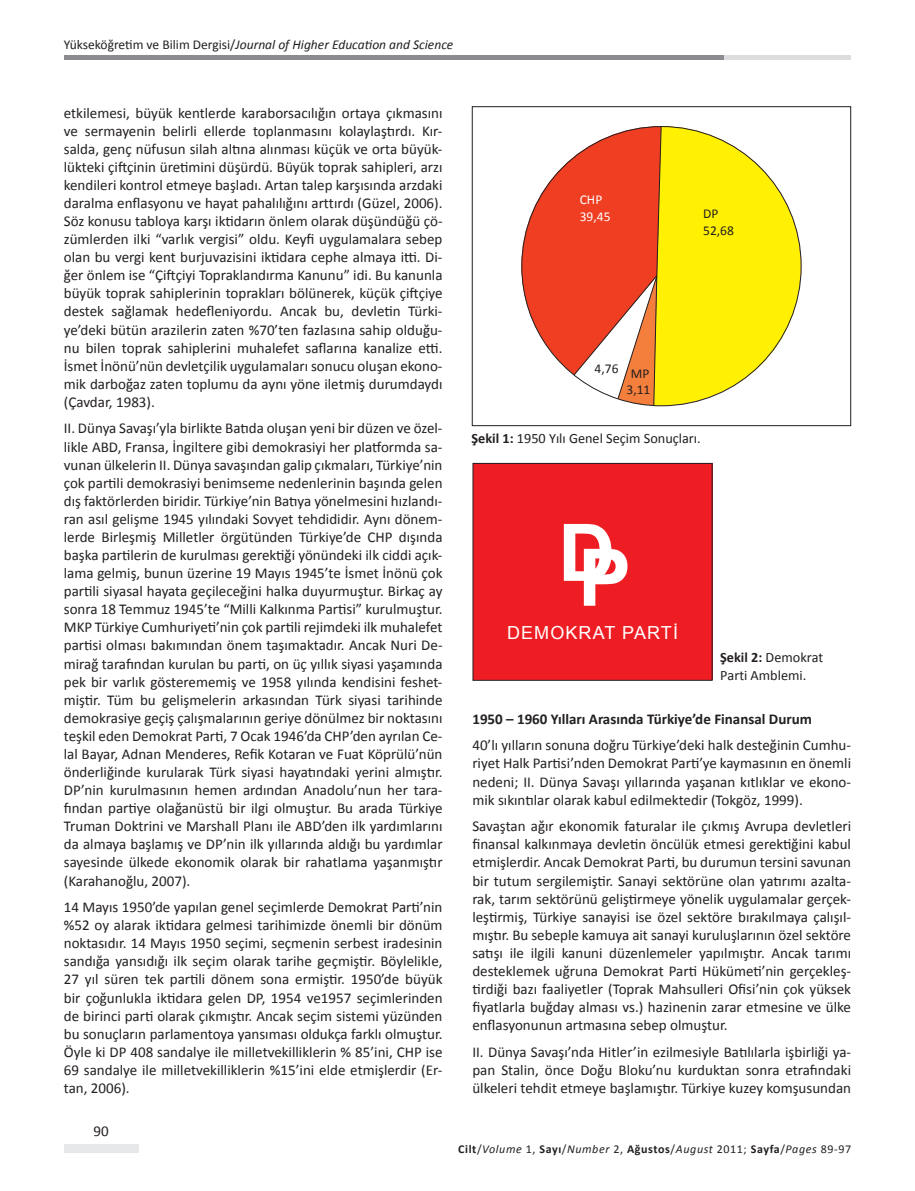
<style>
.page{position:relative;width:915px;height:1191px;background:#fff}
.page>*{position:absolute;margin:0;border:0;box-sizing:border-box;transform-origin:0 0}
.t1{font:700 79.5px "Arial";color:#fff}
.t2{font:18px "Arial";letter-spacing:.06em;color:#fff}
.t3{font:15px/18px "Calibri";color:#231f20;text-align:justify}
.t4{font:14.25px/18.8px "Calibri";color:#231f20}
.t5{font:italic 13.5px "Calibri";color:#231f20}
.t6{font:13.5px/16.5px "Calibri";color:#231f20}
.t7{font:13.5px/16.5px "Calibri";color:#fff}
.t8{font:italic 12px "Calibri";letter-spacing:.05em;color:#231f20}
.s1{font-style:normal}
.s2{font-weight:700}
.s3{font-weight:700;font-style:normal}
</style>
<div class="page">
<div style="left:719px;top:55px;width:131px;height:5px;background:#dcdddf"></div>
<div style="left:64px;top:55px;width:659px;height:5px;background:#8a8c8f"></div>
<div style="left:64px;top:1144px;width:74px;height:8px;background:#e6e7e9"></div>
<div style="left:471px;top:106px;width:379px;height:320px;border:1px solid #231f20"></div>
<svg style="left:521px;top:160px;width:280px;height:212px"></svg>
<svg style="left:570px;top:126px;width:230px;height:280px"></svg>
<div style="left:473px;top:463px;width:239px;height:217px;background:#ee1d23"></div>
<p class="t5" style="left:64px;top:37px;width:391px"><span class="s1">Yükseköğretim ve Bilim Dergisi/</span>Journal of Higher Education and Science</p>
<p class="t3" style="left:64px;top:103px;width:380px">etkilemesi, büyük kentlerde karaborsacılığın ortaya çıkmasını ve sermayenin belirli ellerde toplanmasını kolaylaştırdı. Kır&shy;salda, genç nüfusun silah altına alınması küçük ve orta büyük&shy;lükteki çiftçinin üretimini düşürdü. Büyük toprak sahipleri, arzı kendileri kontrol etmeye başladı. Artan talep karşısında arzdaki daralma enflasyonu ve hayat pahalılığını arttırdı (Güzel, 2006).<br>Söz konusu tabloya karşı iktidarın önlem olarak düşündüğü çö&shy;zümlerden ilki “varlık vergisi” oldu. Keyfi uygulamalara sebep olan bu vergi kent burjuvazisini iktidara cephe almaya itti. Di&shy;ğer önlem ise “Çiftçiyi Topraklandırma Kanunu” idi. Bu kanunla büyük toprak sahiplerinin toprakları bölünerek, küçük çiftçiye destek sağlamak hedefleniyordu. Ancak bu, devletin Türki&shy;ye’deki bütün arazilerin zaten %70’ten fazlasına sahip olduğu&shy;nu bilen toprak sahiplerini muhalefet saflarına kanalize etti.<br>İsmet İnönü’nün devletçilik uygulamaları sonucu oluşan ekono&shy;mik darboğaz zaten toplumu da aynı yöne iletmiş durumdaydı (Çavdar, 1983).</p>
<p class="t3" style="left:64px;top:419px;width:380px">II. Dünya Savaşı’yla birlikte Batıda oluşan yeni bir düzen ve özel&shy;likle ABD, Fransa, İngiltere gibi demokrasiyi her platformda sa&shy;vunan ülkelerin II. Dünya savaşından galip çıkmaları, Türkiye’nin çok partili demokrasiyi benimseme nedenlerinin başında gelen dış faktörlerden biridir. Türkiye’nin Batıya yönelmesini hızlandı&shy;ran asıl gelişme 1945 yılındaki Sovyet tehdididir. Aynı dönem&shy;lerde Birleşmiş Milletler örgütünden Türkiye’de CHP dışında başka partilerin de kurulması gerektiği yönündeki ilk ciddi açık&shy;lama gelmiş, bunun üzerine 19 Mayıs 1945’te İsmet İnönü çok partili siyasal hayata geçileceğini halka duyurmuştur. Birkaç ay sonra 18 Temmuz 1945’te “Milli Kalkınma Partisi” kurulmuştur.<br>MKP Türkiye Cumhuriyeti’nin çok partili rejimdeki ilk muhalefet partisi olması bakımından önem taşımaktadır. Ancak Nuri De&shy;mirağ tarafından kurulan bu parti, on üç yıllık siyasi yaşamında pek bir varlık gösterememiş ve 1958 yılında kendisini feshet&shy;miştir. Tüm bu gelişmelerin arkasından Türk siyasi tarihinde demokrasiye geçiş çalışmalarının geriye dönülmez bir noktasını teşkil eden Demokrat Parti, 7 Ocak 1946’da CHP’den ayrılan Ce&shy;lal Bayar, Adnan Menderes, Refik Kotaran ve Fuat Köprülü’nün önderliğinde kurularak Türk siyasi hayatındaki yerini almıştır.<br>DP’nin kurulmasının hemen ardından Anadolu’nun her tara&shy;fından partiye olağanüstü bir ilgi olmuştur. Bu arada Türkiye Truman Doktrini ve Marshall Planı ile ABD’den ilk yardımlarını da almaya başlamış ve DP’nin ilk yıllarında aldığı bu yardımlar sayesinde ülkede ekonomik olarak bir rahatlama yaşanmıştır (Karahanoğlu, 2007).</p>
<p class="t3" style="left:64px;top:897px;width:380px">14 Mayıs 1950’de yapılan genel seçimlerde Demokrat Parti’nin %52 oy alarak iktidara gelmesi tarihimizde önemli bir dönüm noktasıdır. 14 Mayıs 1950 seçimi, seçmenin serbest iradesinin sandığa yansıdığı ilk seçim olarak tarihe geçmiştir. Böylelikle, 27 yıl süren tek partili dönem sona ermiştir. 1950’de büyük bir çoğunlukla iktidara gelen DP, 1954 ve1957 seçimlerinden de birinci parti olarak çıkmıştır. Ancak seçim sistemi yüzünden bu sonuçların parlamentoya yansıması oldukça farklı olmuştur.<br>Öyle ki DP 408 sandalye ile milletvekilliklerin % 85’ini, CHP ise 69 sandalye ile milletvekilliklerin %15’ini elde etmişlerdir (Er&shy;tan, 2006).</p>
<p class="t3" style="left:93px;top:1121px;width:17px">90</p>
<p class="t7" style="left:579px;top:191px;width:32px">CHP<br>39,45</p>
<p class="t6" style="left:594px;top:358px;width:57px;line-height:20.7px;text-align:right">4,76 MP<br>3,11</p>
<p class="t6" style="left:703px;top:205px;width:32px">DP<br>52,68</p>
<p class="t4" style="left:471px;top:428px;width:231px"><span class="s2">Şekil 1:</span> 1950 Yılı Genel Seçim Sonuçları.</p>
<p class="t1" style="left:558px;top:512px;width:74px">Dp</p>
<p class="t2" style="left:507px;top:620px;width:172px">DEMOKRAT PARTİ</p>
<p class="t4" style="left:720px;top:647px;width:105px"><span class="s2">Şekil 2:</span> Demokrat<br>Parti Amblemi.</p>
<p class="t3" style="left:472px;top:705px;width:380px;line-height:26.5px"><span class="s2">1950 – 1960 Yılları Arasında Türkiye’de Finansal Durum<br></span>40’lı yılların sonuna doğru Türkiye’deki halk desteğinin Cumhu-</p>
<p class="t3" style="left:472px;top:753px;width:380px">riyet Halk Partisi’nden Demokrat Parti’ye kaymasının en önemli nedeni; II. Dünya Savaşı yıllarında yaşanan kıtlıklar ve ekono&shy;mik sıkıntılar olarak kabul edilmektedir (Tokgöz, 1999).</p>
<p class="t3" style="left:472px;top:816px;width:380px">Savaştan ağır ekonomik faturalar ile çıkmış Avrupa devletleri finansal kalkınmaya devletin öncülük etmesi gerektiğini kabul etmişlerdir. Ancak Demokrat Parti, bu durumun tersini savunan bir tutum sergilemiştir. Sanayi sektörüne olan yatırımı azalta&shy;rak, tarım sektörünü geliştirmeye yönelik uygulamalar gerçek&shy;leştirmiş, Türkiye sanayisi ise özel sektöre bırakılmaya çalışıl&shy;mıştır. Bu sebeple kamuya ait sanayi kuruluşlarının özel sektöre satışı ile ilgili kanuni düzenlemeler yapılmıştır. Ancak tarımı desteklemek uğruna Demokrat Parti Hükümeti’nin gerçekleş&shy;tirdiği bazı faaliyetler (Toprak Mahsulleri Ofisi’nin çok yüksek fiyatlarla buğday alması vs.) hazinenin zarar etmesine ve ülke enflasyonunun artmasına sebep olmuştur.</p>
<p class="t3" style="left:472px;top:1042px;width:380px">II. Dünya Savaşı’nda Hitler’in ezilmesiyle Batılılarla işbirliği ya&shy;pan Stalin, önce Doğu Bloku’nu kurduktan sonra etrafındaki ülkeleri tehdit etmeye başlamıştır. Türkiye kuzey komşusundan</p>
<p class="t8" style="left:458px;top:1141px;width:394px"><span class="s3">Cilt</span><span class="s1">/</span>Volume <span class="s1">1,</span> <span class="s3">Sayı</span><span class="s1">/</span>Number <span class="s1">2,</span> <span class="s3">Ağustos</span><span class="s1">/</span>August <span class="s1">2011;</span> <span class="s3">Sayfa</span><span class="s1">/</span>Pages <span class="s1">89-97</span></p>
</div>
